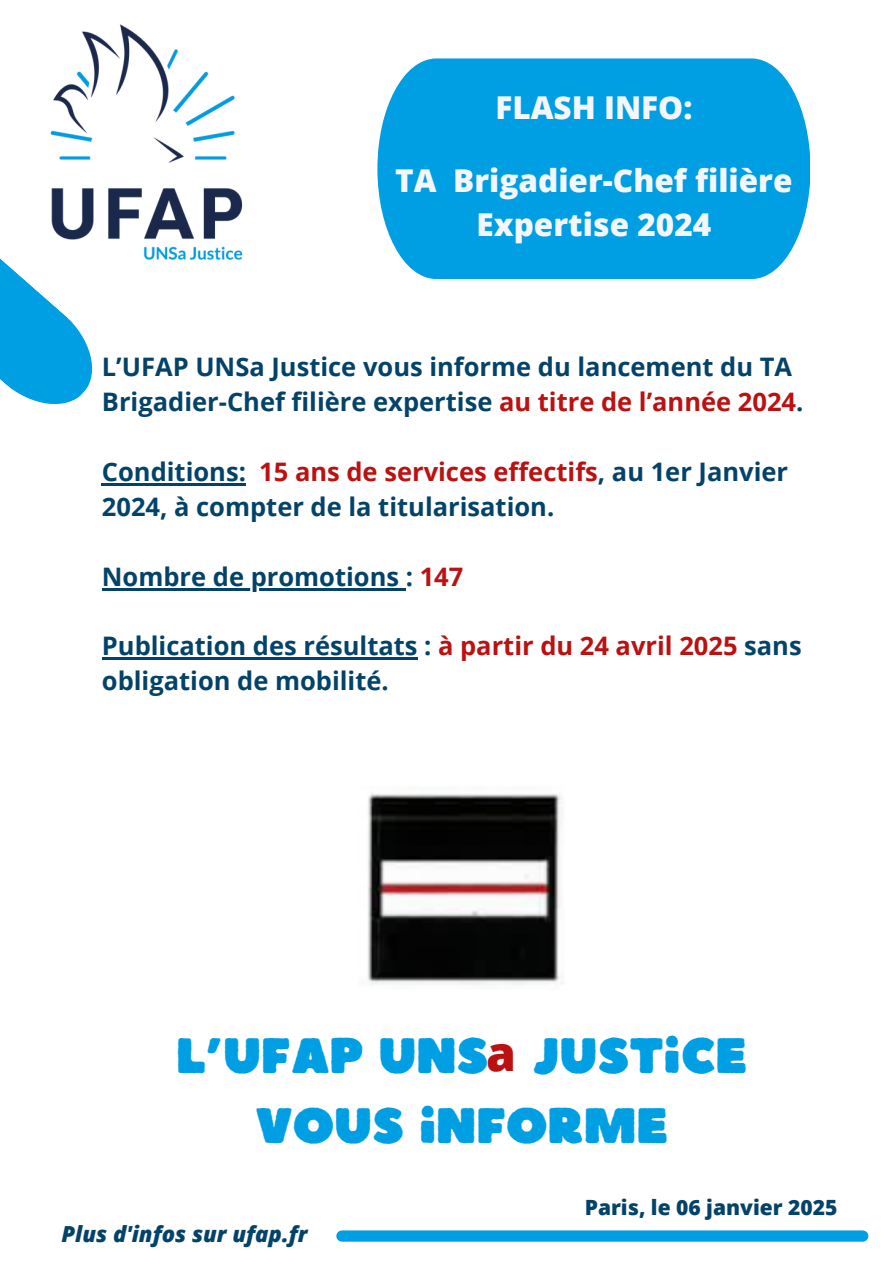
<style>
.page{position:relative;width:894px;height:1264px;background:#fff}
.page>*{position:absolute;margin:0;border:0;box-sizing:border-box;transform-origin:0 0}
.t1{font:49.65px/69.6px "Boulder";color:#009fe3;text-align:center}
.t2{font:800 48px "Open Sans";color:#b11}
.t3{font:800 31.5px/43.8px "Open Sans";color:#f4f6fc;text-align:center}
.t4{font:700 25.5px/34.8px "Open Sans";color:#044369}
.t5{font:italic 800 22.05px "Open Sans";color:#044369}
.t6{font:800 21px "Open Sans";color:#044369}
.s1{color:#b11}
</style>
<div class="page">
<div style="left:377px;top:58px;width:432px;height:221px;background:#009ee2"></div>
<svg style="left:0;top:310px;width:93px;height:94px"></svg>
<img style="left:0;top:24px;width:243px;height:286px">
<div style="left:342px;top:1230px;width:520px;height:11px;background:#009ee2"></div>
<hr style="left:102px;top:483px;width:144px;height:2px;background:#044369">
<hr style="left:102px;top:588px;width:304px;height:2px;background:#044369">
<hr style="left:102px;top:657px;width:315px;height:3px;background:#044369">
<img style="left:368px;top:793px;width:193px;height:192px">
<h4 class="t3" style="left:495px;top:85px;width:198px">FLASH INFO:</h4>
<h4 class="t3" style="left:395px;top:158px;width:398px">TA Brigadier-Chef filière<br>Expertise 2024</h4>
<p class="t4" style="left:102px;top:349px;width:702px">L’UFAP UNSa Justice vous informe du lancement du TA<br>Brigadier-Chef filière expertise <span class="s1">au titre de l’année 2024</span>.</p>
<h2 class="t4" style="left:102px;top:453px;width:687px">Conditions: <span class="s1">15 ans de services effectifs</span>, au 1er Janvier<br>2024, à compter de la titularisation.</h2>
<h3 class="t4" style="left:102px;top:558px;width:363px">Nombre de promotions : <span class="s1">147</span></h3>
<h4 class="t4" style="left:102px;top:628px;width:701px">Publication des résultats : <span class="s1">à partir du 24 avril 2025</span> sans obligation de mobilité.</h4>
<p class="t1" style="left:176px;top:1019px;width:572px">L’UFAP UNS JUSTICE<br>VOUS INFORME</p>
<h1 class="t2" style="left:486px;top:1019px;width:31px">a</h1>
<h4 class="t5" style="left:61px;top:1218px;width:247px">Plus d'infos sur ufap.fr</h4>
<p class="t6" style="left:584px;top:1192px;width:254px">Paris, le 06 janvier 2025</p>
</div>
